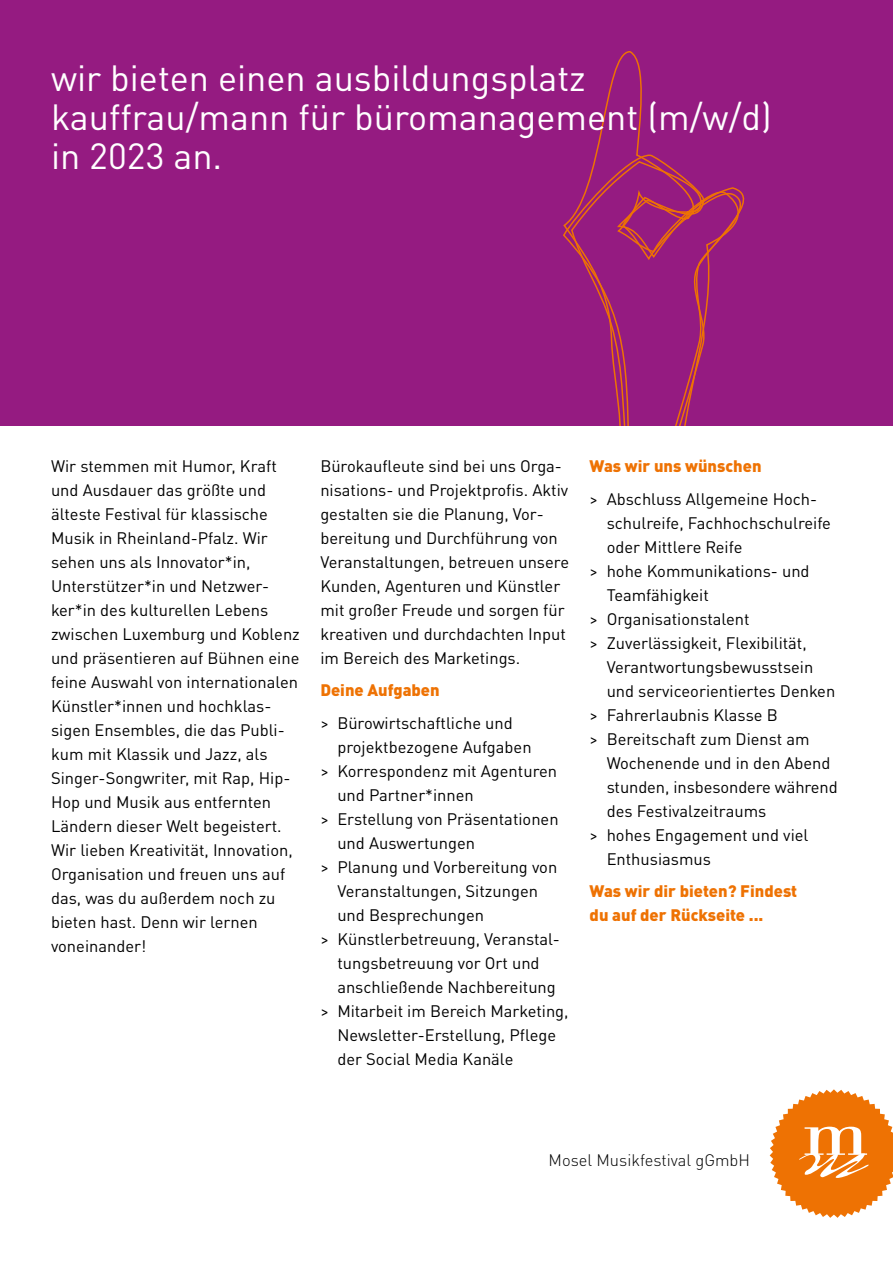
<style>
.page{position:relative;width:893px;height:1263px;background:#fff}
.page>*{position:absolute;margin:0;border:0;box-sizing:border-box;transform-origin:0 0}
.t1{font:36px/39px "DINOT";color:#fff}
.t2{font:16.5px/24px "DINOT";color:#000}
.t3{font:900 16.5px/24px "DINOT";color:#ee7203}
.t4{font:300 16.5px "DINOT";color:#000}
</style>
<div class="page">
<svg style="left:770px;top:1089px;width:123px;height:129px"></svg>
<div style="left:0;top:0;width:893px;height:425px;background:#951b81"></div>
<svg style="left:563px;top:51px;width:182px;height:374px"></svg>
<h1 class="t1" style="left:51px;top:58px;width:722px">wir bieten einen ausbildungsplatz kauffrau/mann für büromanagement (m/w/d) in 2023 an.</h1>
<p class="t2" style="left:51px;top:454px;width:250px">Wir stemmen mit Humor, Kraft und Ausdauer das größte und älteste Festival für klassische<br>Musik in Rheinland-Pfalz. Wir sehen uns als Innovator*in,<br>Unterstützer*in und Netzwer&shy;ker*in des kulturellen Lebens zwischen Luxemburg und Koblenz und präsentieren auf Bühnen eine feine Auswahl von internationalen<br>Künstler*innen und hochklas&shy;sigen Ensembles, die das Publi&shy;kum mit Klassik und Jazz, als<br>Singer-Songwriter, mit Rap, Hip-<br>Hop und Musik aus entfernten<br>Ländern dieser Welt begeistert.<br>Wir lieben Kreativität, Innovation,<br>Organisation und freuen uns auf das, was du außerdem noch zu bieten hast. Denn wir lernen voneinander!</p>
<p class="t3" style="left:590px;top:453px;width:173px">Was wir uns wünschen</p>
<p class="t2" style="left:320px;top:454px;width:250px">Bürokaufleute sind bei uns Orga&shy;nisations- und Projektprofis. Aktiv gestalten sie die Planung, Vor&shy;bereitung und Durchführung von<br>Veranstaltungen, betreuen unsere<br>Kunden, Agenturen und Künstler mit großer Freude und sorgen für kreativen und durchdachten Input im Bereich des Marketings.</p>
<p class="t3" style="left:320px;top:678px;width:121px">Deine Aufgaben</p>
<p class="t2" style="left:320px;top:711px;width:194px">&gt; Bürowirtschaftliche und</p>
<p class="t2" style="left:337px;top:735px;width:196px">projektbezogene Aufgaben</p>
<p class="t2" style="left:320px;top:759px;width:238px">&gt; Korrespondenz mit Agenturen</p>
<p class="t2" style="left:337px;top:783px;width:138px">und Partner*innen</p>
<p class="t2" style="left:320px;top:807px;width:240px">&gt; Erstellung von Präsentationen</p>
<p class="t2" style="left:337px;top:831px;width:139px">und Auswertungen</p>
<p class="t2" style="left:320px;top:855px;width:238px">&gt; Planung und Vorbereitung von</p>
<p class="t2" style="left:337px;top:879px;width:202px">Veranstaltungen, Sitzungen</p>
<p class="t2" style="left:337px;top:903px;width:148px">und Besprechungen</p>
<p class="t2" style="left:320px;top:927px;width:241px">&gt; Künstlerbetreuung, Veranstal-</p>
<p class="t2" style="left:337px;top:951px;width:204px">tungsbetreuung vor Ort und</p>
<p class="t2" style="left:337px;top:975px;width:220px">anschließende Nachbereitung</p>
<p class="t2" style="left:320px;top:999px;width:250px">&gt; Mitarbeit im Bereich Marketing,</p>
<p class="t2" style="left:337px;top:1023px;width:220px">Newsletter-Erstellung, Pflege</p>
<p class="t2" style="left:337px;top:1047px;width:178px">der Social Media Kanäle</p>
<p class="t2" style="left:590px;top:486px;width:229px">&gt; Abschluss Allgemeine Hoch-</p>
<p class="t2" style="left:607px;top:510px;width:226px">schulreife, Fachhochschulreife</p>
<p class="t2" style="left:607px;top:534px;width:137px">oder Mittlere Reife</p>
<p class="t2" style="left:590px;top:558px;width:221px">&gt; hohe Kommunikations- und</p>
<p class="t2" style="left:607px;top:582px;width:104px">Teamfähigkeit</p>
<p class="t2" style="left:590px;top:606px;width:162px">&gt; Organisationstalent</p>
<p class="t2" style="left:590px;top:630px;width:219px">&gt; Zuverlässigkeit, Flexibilität,</p>
<p class="t2" style="left:607px;top:654px;width:208px">Verantwortungsbewusstsein</p>
<p class="t2" style="left:607px;top:678px;width:230px">und serviceorientiertes Denken</p>
<p class="t2" style="left:590px;top:702px;width:190px">&gt; Fahrerlaubnis Klasse B</p>
<p class="t2" style="left:590px;top:726px;width:222px">&gt; Bereitschaft zum Dienst am</p>
<p class="t2" style="left:607px;top:750px;width:225px">Wochenende und in den Abend</p>
<p class="t2" style="left:607px;top:774px;width:233px">stunden, insbesondere während</p>
<p class="t2" style="left:607px;top:798px;width:161px">des Festivalzeitraums</p>
<p class="t2" style="left:590px;top:822px;width:220px">&gt; hohes Engagement und viel</p>
<p class="t2" style="left:607px;top:846px;width:106px">Enthusiasmus</p>
<p class="t3" style="left:590px;top:879px;width:209px">Was wir dir bieten? Findest du auf der Rückseite ...</p>
<p class="t4" style="left:549px;top:1150px;width:203px">Mosel Musikfestival gGmbH</p>
</div>
